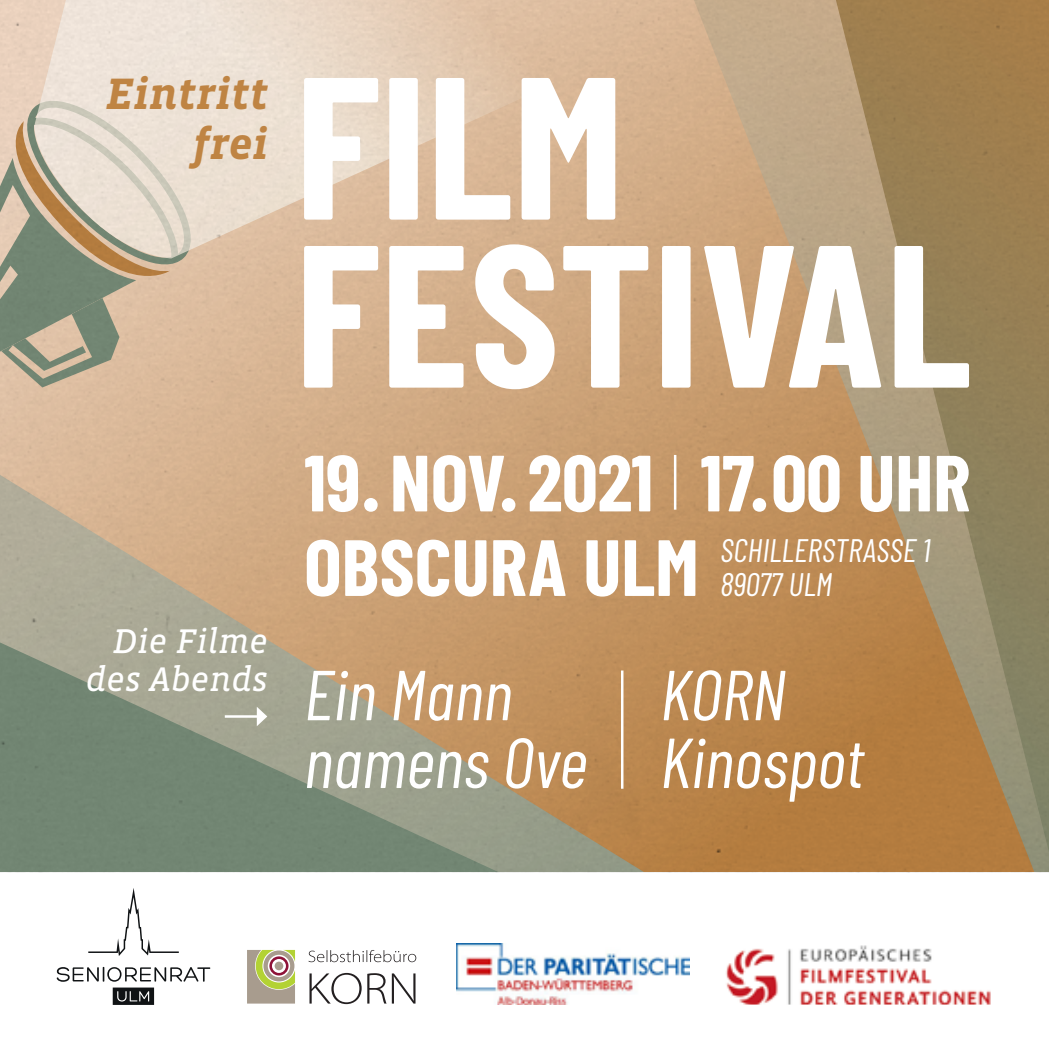
<style>
.page{position:relative;width:1049px;height:1049px;background:#fff}
.page>*{position:absolute;margin:0;border:0;box-sizing:border-box;transform-origin:0 0}
.t1{font:700 79.5px/84.5px "Barlow Condensed";color:#fff}
.t2{font:italic 70.5px/67.8px "Barlow Condensed";color:#fff}
.t3{font:italic 700 45px/50px "Vista Slab OTCE";color:#bf8443;text-align:right}
.t4{font:italic 35px/37.5px "Vista Slab OTCE";color:#fff}
.t5{font:italic 32.5px/34px "Barlow Condensed";color:#fff}
.s1{font-size:79.25px}
.s2{font-family:"Barlow Condensed";font-size:70.5px}
</style>
<div class="page">
<svg style="left:309px;top:973px;width:106px;height:31px"></svg>
<svg style="left:308px;top:950px;width:108px;height:12px"></svg>
<svg style="left:247px;top:950px;width:48px;height:53px;background:#b4ac86"></svg>
<svg style="left:88px;top:888px;width:91px;height:68px"></svg>
<svg style="left:57px;top:966px;width:153px;height:39px"></svg>
<img style="left:457px;top:943px;width:232px;height:62px">
<img style="left:726px;top:945px;width:265px;height:60px">
<img style="left:0;top:0;width:1049px;height:872px">
<svg style="left:304px;top:78px;width:311px;height:142px"></svg>
<svg style="left:304px;top:244px;width:665px;height:145px"></svg>
<hr style="left:674px;top:455px;width:2px;height:55px;background:#fff">
<hr style="left:225px;top:715px;width:33px;height:3px;background:#fff">
<svg style="left:257px;top:707px;width:10px;height:19px"></svg>
<hr style="left:621px;top:670px;width:2px;height:119px;background:#fff">
<p class="t3" style="left:106px;top:68px;width:164px">Eintritt frei</p>
<p class="t1" style="left:304px;top:438px;width:668px">19. NOV. 2021 <span class="s1">17.00 UHR<br></span>OBSCURA ULM</p>
<p class="t5" style="left:720px;top:532px;width:212px">SCHILLERSTRASSE 1<br>89077 ULM</p>
<p class="t4" style="left:86px;top:623px;width:428px;text-indent:27px">Die Filme<br>des Abends <span class="s2">Ein Mann</span></p>
<p class="t2" style="left:304px;top:727px;width:285px">namens Ove</p>
<p class="t2" style="left:660px;top:659px;width:205px">KORN<br>Kinospot</p>
</div>
